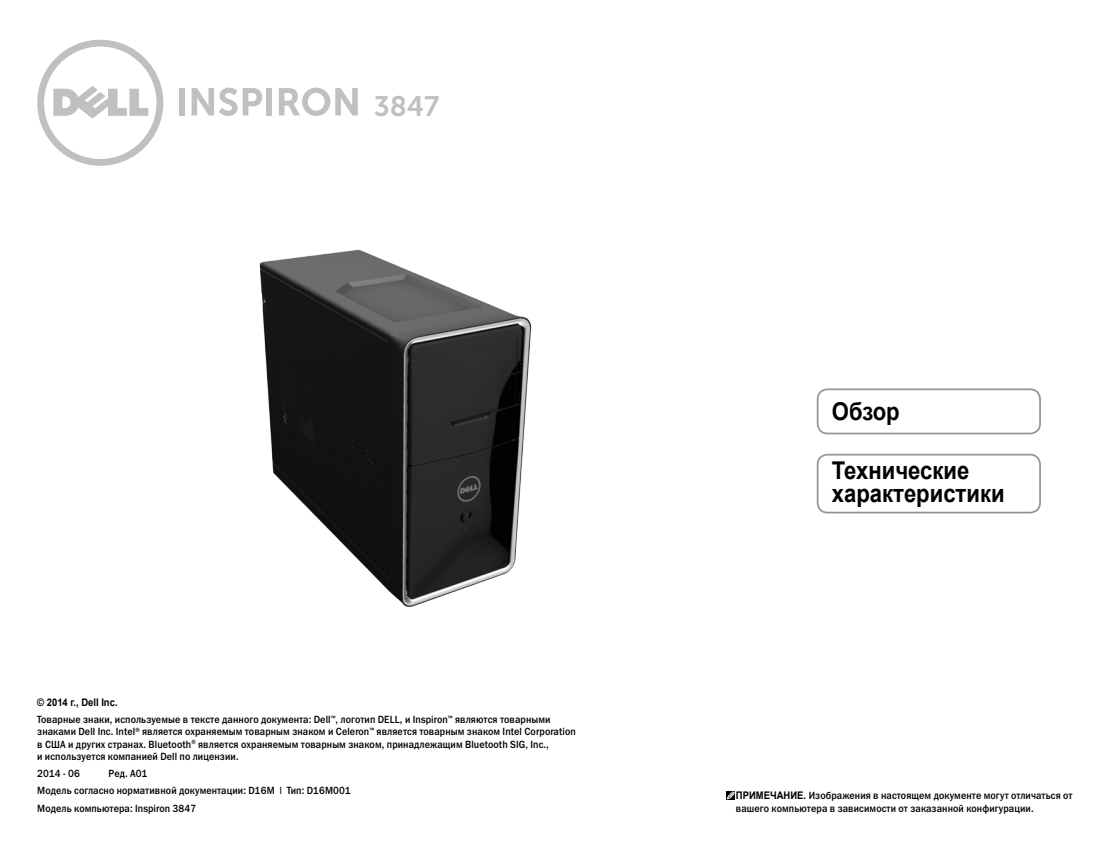
<style>
.page{position:relative;width:1117px;height:844px;background:#fff}
.page>*{position:absolute;margin:0;border:0;box-sizing:border-box;transform-origin:0 0}
.Model{font:28px "Museo Sans For Dell 700";color:#bec0c2}
.Cover_Title{font:700 24.5px/22.8px "Arial";color:#000;scale:.9 1}
.Legal_1{font:10.5px/12.2px "Franklin Gothic Medium C";letter-spacing:.01em;color:#000;scale:.9 1}
.Note_Legal{font:10.5px/12.2px "Franklin Gothic Medium C";letter-spacing:.01em;color:#000;scale:.9 1}
.Legal_1-2{font:700 10.5px "Arial";color:#000;scale:.9 1}
.s1{font-family:"Arial";font-weight:700}
</style>
<div class="page">
<div style="left:816px;top:453px;width:224px;height:60px;border:2px solid #939598;border-radius:10px"></div>
<div style="left:816px;top:388px;width:224px;height:46px;border:2px solid #939598;border-radius:10px"></div>
<img style="left:259px;top:249px;width:273px;height:358px">
<svg style="left:37px;top:40px;width:126px;height:126px"></svg>
<svg style="left:191px;top:88px;width:46px;height:28px"></svg>
<div style="left:179px;top:88px;width:6px;height:27px;background:#bec0c2"></div>
<svg style="left:243px;top:88px;width:19px;height:27px"></svg>
<svg style="left:279px;top:88px;width:79px;height:28px"></svg>
<div style="left:266px;top:88px;width:6px;height:27px;background:#bec0c2"></div>
<svg style="left:726px;top:791px;width:8px;height:8px"></svg>
<p class="Model" style="left:373px;top:91px;width:67px">3847</p>
<p class="Legal_1-2" style="left:37px;top:695px;width:91px">© 2014 г., Dell Inc.</p>
<p class="Legal_1" style="left:37px;top:713px;width:600px">Товарные знаки, используемые в тексте данного документа: Dell<sup>™</sup>, логотип DELL, и Inspiron<sup>™</sup> являются товарными знаками Dell Inc. Intel<sup>®</sup> является охраняемым товарным знаком и Celeron<sup>™</sup> является товарным знаком Intel Corporation в США и других странах. Bluetooth<sup>®</sup> является охраняемым товарным знаком, принадлежащим Bluetooth SIG, Inc.,<br>и используется компанией Dell по лицензии.</p>
<p class="Legal_1" style="left:37px;top:767px;width:49px">2014 ‑ 06</p>
<p class="Legal_1" style="left:109px;top:767px;width:45px">Ред. A01</p>
<p class="Legal_1" style="left:37px;top:784px;width:350px">Модель согласно нормативной документации: D16M | Тип: D16M001</p>
<p class="Legal_1" style="left:37px;top:801px;width:178px">Модель компьютера: Inspiron 3847</p>
<p class="Cover_Title" style="left:831px;top:401px;width:77px">Обзор</p>
<p class="Cover_Title" style="left:831px;top:459px;width:193px">Технические характеристики</p>
<p class="Note_Legal" style="left:735px;top:789px;width:375px"><span class="s1">ПРИМЕЧАНИЕ.</span> Изображения в настоящем документе могут отличаться от вашего компьютера в зависимости от заказанной конфигурации.</p>
</div>
